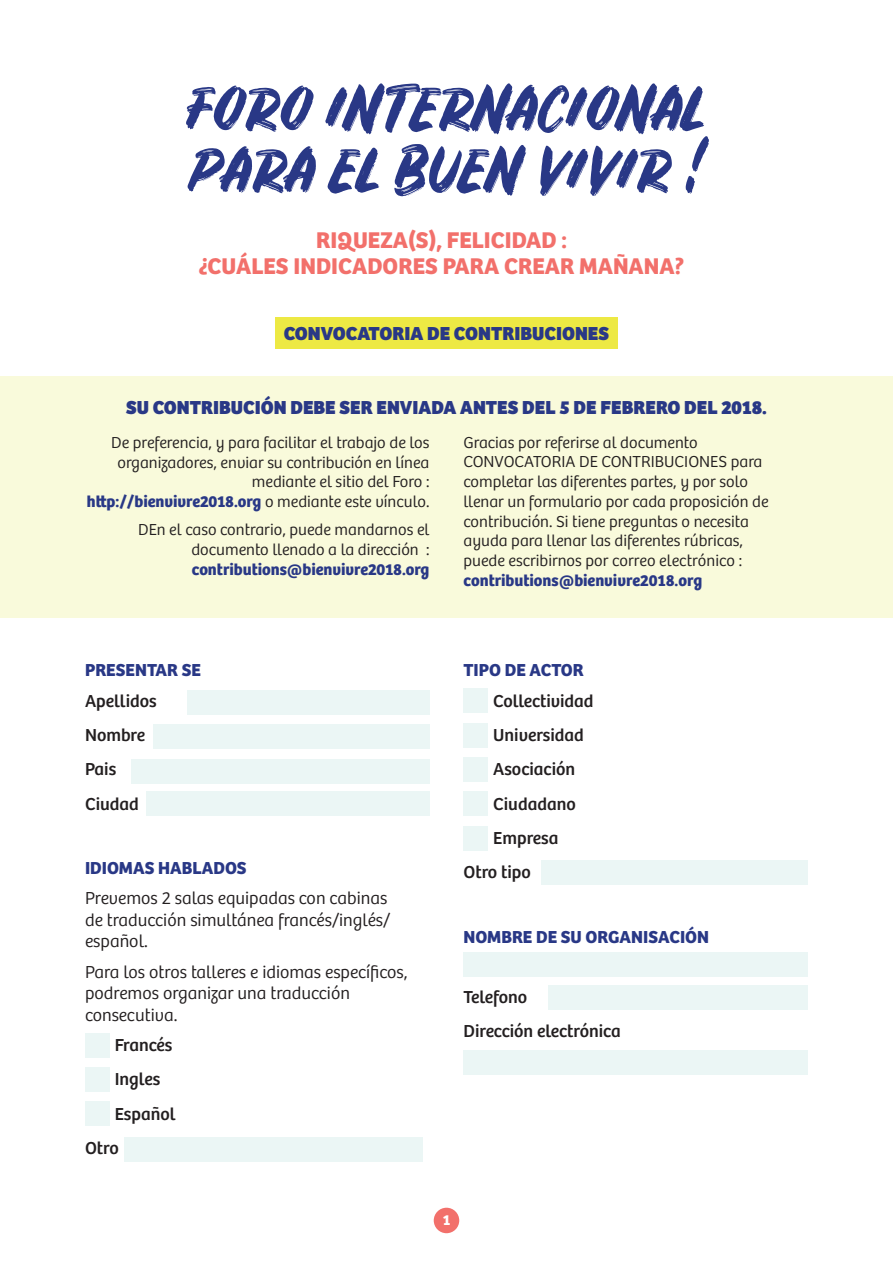
<style>
.page{position:relative;width:893px;height:1263px;background:#fff}
.page>*{position:absolute;margin:0;border:0;box-sizing:border-box;transform-origin:0 0}
.t1{font:57px/61.5px "Forum";color:#293886}
.Courant{font:700 23.55px "Bree";color:#f2706b}
.SOULIGNE{font:800 19.5px "Bree";color:#293886}
.Courant-2{font:800 19.5px "Bree";color:#293886}
.Courant-3{font:300 18px/21.6px "Bree";color:#231f20}
.Courant-4{font:18px "Bree";color:#231f20}
.Courant-5{font:700 18px "Bree";color:#293886}
.Courant-6{font:300 16.5px/19.8px "Bree";color:#231f20;text-align:right}
.t2{font:700 15px "Bree";color:#fff}
.s1{font-weight:700;color:#293886}
</style>
<div class="page">
<div style="left:0;top:376px;width:893px;height:242px;background:#f9fadb"></div>
<div style="left:275px;top:318px;width:343px;height:31px;background:#ede944"></div>
<div style="left:85px;top:1033px;width:24px;height:24px;background:#ebf6f5"></div>
<div style="left:85px;top:1067px;width:24px;height:24px;background:#ebf6f5"></div>
<div style="left:85px;top:1101px;width:24px;height:25px;background:#ebf6f5"></div>
<div style="left:463px;top:688px;width:25px;height:25px;background:#ebf6f5"></div>
<div style="left:463px;top:723px;width:25px;height:24px;background:#ebf6f5"></div>
<div style="left:463px;top:757px;width:25px;height:25px;background:#ebf6f5"></div>
<div style="left:463px;top:792px;width:25px;height:24px;background:#ebf6f5"></div>
<div style="left:463px;top:826px;width:25px;height:24px;background:#ebf6f5"></div>
<div style="left:187px;top:690px;width:242px;height:24px;background:#ebf6f5"></div>
<div style="left:153px;top:725px;width:276px;height:24px;background:#ebf6f5"></div>
<div style="left:131px;top:759px;width:298px;height:24px;background:#ebf6f5"></div>
<div style="left:146px;top:792px;width:283px;height:24px;background:#ebf6f5"></div>
<div style="left:124px;top:1137px;width:299px;height:25px;background:#ebf6f5"></div>
<div style="left:541px;top:860px;width:267px;height:25px;background:#ebf6f5"></div>
<div style="left:549px;top:985px;width:259px;height:25px;background:#ebf6f5"></div>
<div style="left:463px;top:1051px;width:345px;height:24px;background:#ebf6f5"></div>
<div style="left:463px;top:953px;width:345px;height:24px;background:#ebf6f5"></div>
<div style="left:434px;top:1208px;width:25px;height:25px;background:#f2706b;border-radius:50%"></div>
<p class="t1" style="left:186px;top:79px;width:522px">FORO INTERNACIONAL<br>PARA EL BUEN VIVIR !</p>
<p class="Courant" style="left:316px;top:226px;width:252px">RIQUEZA(S), FELICIDAD :</p>
<p class="Courant" style="left:199px;top:252px;width:487px">¿CUÁLES INDICADORES PARA CREAR MAÑANA?</p>
<p class="Courant-2" style="left:284px;top:322px;width:327px">CONVOCATORIA DE CONTRIBUCIONES</p>
<p class="SOULIGNE" style="left:126px;top:395px;width:642px">SU CONTRIBUCIÓN DEBE SER ENVIADA ANTES DEL 5 DE FEBRERO DEL 2018.</p>
<p class="Courant-6" style="left:87px;top:433px;width:344px">De preferencia, y para facilitar el trabajo de los organizadores, enviar su contribución en línea mediante el sitio del Foro : <span class="s1">http://bienvivre2018.org</span> o mediante este vínculo.</p>
<p class="Courant-6" style="left:191px;top:520px;width:240px;text-align:justify;text-indent:-53px">DEn el caso contrario, puede mandarnos el documento llenado a la dirección : <span class="s1">contributions@bienvivre2018.org</span></p>
<p class="Courant-6" style="left:463px;top:433px;width:307px;text-align:left">Gracias por referirse al documento CONVOCATORIA DE CONTRIBUCIONES para completar las diferentes partes, y por solo llenar un formulario por cada proposición de contribución. Si tiene preguntas o necesita ayuda para llenar las diferentes rúbricas, puede escribirnos por correo electrónico : <span class="s1">contributions@bienvivre2018.org</span></p>
<p class="Courant-5" style="left:85px;top:659px;width:117px">PRESENTAR SE</p>
<p class="Courant-4" style="left:85px;top:690px;width:73px">Apellidos</p>
<p class="Courant-4" style="left:85px;top:724px;width:62px">Nombre</p>
<p class="Courant-4" style="left:85px;top:759px;width:33px">Pais</p>
<p class="Courant-4" style="left:85px;top:793px;width:55px">Ciudad</p>
<p class="Courant-5" style="left:85px;top:857px;width:163px">IDIOMAS HABLADOS</p>
<p class="Courant-3" style="left:85px;top:888px;width:307px">Prevemos 2 salas equipadas con cabinas de traducción simultánea francés/inglés/ español.</p>
<p class="Courant-3" style="left:85px;top:961px;width:324px">Para los otros talleres e idiomas específicos, podremos organizar una traducción consecutiva.</p>
<p class="Courant-4" style="left:115px;top:1034px;width:59px">Francés</p>
<p class="Courant-4" style="left:115px;top:1069px;width:47px">Ingles</p>
<p class="Courant-4" style="left:115px;top:1103px;width:62px">Español</p>
<p class="Courant-4" style="left:85px;top:1137px;width:35px">Otro</p>
<p class="Courant-5" style="left:463px;top:659px;width:122px">TIPO DE ACTOR</p>
<p class="Courant-4" style="left:493px;top:690px;width:102px">Collectividad</p>
<p class="Courant-4" style="left:493px;top:724px;width:92px">Universidad</p>
<p class="Courant-4" style="left:493px;top:759px;width:83px">Asociación</p>
<p class="Courant-4" style="left:493px;top:793px;width:84px">Ciudadano</p>
<p class="Courant-4" style="left:493px;top:827px;width:67px">Empresa</p>
<p class="Courant-4" style="left:463px;top:862px;width:69px">Otro tipo</p>
<p class="Courant-5" style="left:463px;top:926px;width:247px">NOMBRE DE SU ORGANISACIÓN</p>
<p class="Courant-4" style="left:463px;top:986px;width:65px">Telefono</p>
<p class="Courant-4" style="left:463px;top:1021px;width:159px">Dirección electrónica</p>
<p class="t2" style="left:443px;top:1211px;width:9px">1</p>
</div>
